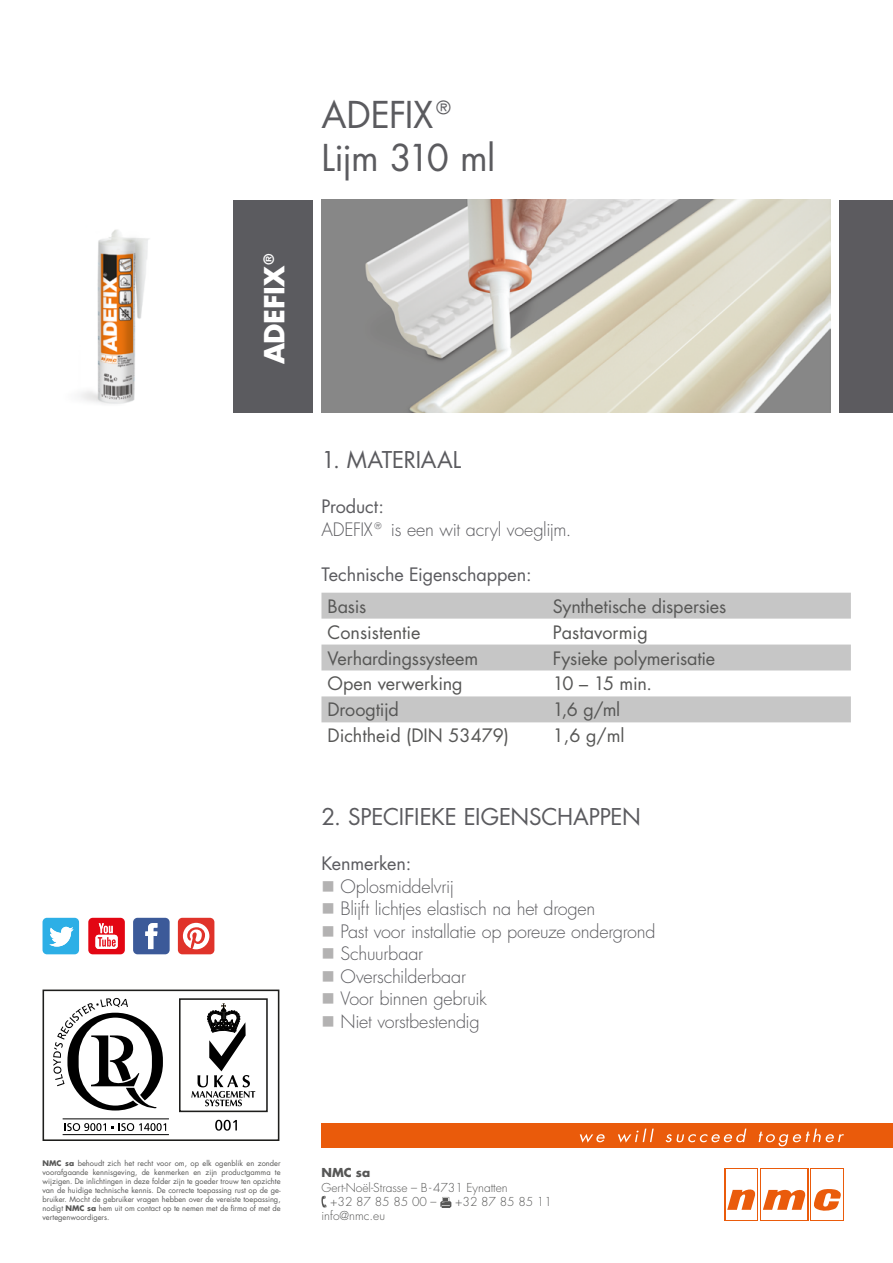
<style>
.page{position:relative;width:893px;height:1263px;background:#fff}
.page>*{position:absolute;margin:0;border:0;box-sizing:border-box;transform-origin:0 0}
.t1{font:36px/43.2px "Futura CE";letter-spacing:-.025em;color:#5b5b5f}
.t2{font:700 27px "Futura CE";letter-spacing:-.015em;color:#fff}
.t3{font:22.5px "Futura CE";letter-spacing:-.01em;color:#5b5b5f}
.t4{font:300 18px "Futura CE";letter-spacing:-.015em;color:#5b5b5f}
.t5{font:18px "Futura CE";letter-spacing:-.005em;color:#575756}
.t6{font:18px "Futura CE";letter-spacing:-.005em;color:#5b5b5f}
.t7{font:300 12px/14.4px "Futura CE";color:#575756}
.t8{font:700 12px "Futura CE";color:#575756}
.t9{font:7.5px/9px "Futura CE";color:#575756;text-align:justify}
.s1{color:#b3b2b2}
.s2{font-weight:700}
</style>
<div class="page">
<div style="left:321px;top:1123px;width:572px;height:25px;background:#ea5b0b"></div>
<svg style="left:725px;top:1168px;width:33px;height:52px"></svg>
<svg style="left:760px;top:1168px;width:48px;height:52px"></svg>
<svg style="left:810px;top:1168px;width:34px;height:52px"></svg>
<div style="left:726px;top:1169px;width:31px;height:50px;background:#fff"></div>
<div style="left:761px;top:1169px;width:46px;height:50px;background:#fff"></div>
<div style="left:811px;top:1169px;width:32px;height:50px;background:#fff"></div>
<svg style="left:727px;top:1189px;width:29px;height:21px"></svg>
<svg style="left:763px;top:1189px;width:43px;height:21px"></svg>
<svg style="left:814px;top:1189px;width:27px;height:22px"></svg>
<svg style="left:580px;top:1134px;width:25px;height:8px"></svg>
<svg style="left:618px;top:1128px;width:36px;height:14px"></svg>
<svg style="left:666px;top:1128px;width:80px;height:14px"></svg>
<svg style="left:759px;top:1128px;width:85px;height:18px"></svg>
<svg style="left:321px;top:1196px;width:5px;height:11px"></svg>
<svg style="left:440px;top:1197px;width:11px;height:10px"></svg>
<svg style="left:43px;top:918px;width:36px;height:36px"></svg>
<svg style="left:133px;top:918px;width:37px;height:36px"></svg>
<svg style="left:88px;top:918px;width:37px;height:36px"></svg>
<div style="left:178px;top:918px;width:36px;height:36px;background:#e0332a;border-radius:4px"></div>
<svg style="left:183px;top:923px;width:26px;height:26px"></svg>
<svg style="left:321px;top:593px;width:530px;height:129px;fill:#c6c6c6"></svg>
<div style="left:234px;top:200px;width:79px;height:212px;background:#5b5b5f"></div>
<img style="left:321px;top:200px;width:509px;height:212px">
<div style="left:839px;top:200px;width:54px;height:212px;background:#5c5b5f"></div>
<img style="left:79px;top:229px;width:70px;height:175px">
<svg style="left:43px;top:989px;width:236px;height:152px"></svg>
<h2 class="t2" style="left:254px;top:364px;width:118px;rotate:-90deg">ADEFIX®</h2>
<h1 class="t1" style="left:321px;top:93px;width:175px">ADEFIX®<br>Lijm 310 ml</h1>
<h3 class="t3" style="left:321px;top:445px;width:141px">1. MATERIAAL</h3>
<h3 class="t6" style="left:321px;top:495px;width:64px">Product:</h3>
<h3 class="t4" style="left:321px;top:517px;width:251px">ADEFIX® is een wit acryl voeglijm.</h3>
<h3 class="t6" style="left:321px;top:563px;width:212px">Technische Eigenschappen:</h3>
<h3 class="t5" style="left:327px;top:594px;width:40px">Basis</h3>
<h3 class="t5" style="left:553px;top:594px;width:175px">Synthetische dispersies</h3>
<h3 class="t5" style="left:327px;top:620px;width:95px">Consistentie</h3>
<h3 class="t5" style="left:553px;top:620px;width:96px">Pastavormig</h3>
<h3 class="t5" style="left:327px;top:646px;width:152px">Verhardingssysteem</h3>
<h3 class="t5" style="left:553px;top:646px;width:164px">Fysieke polymerisatie</h3>
<h3 class="t5" style="left:327px;top:672px;width:137px">Open verwerking</h3>
<h3 class="t5" style="left:553px;top:672px;width:101px">10 – 15 min.</h3>
<h3 class="t5" style="left:327px;top:698px;width:73px">Droogtijd</h3>
<h3 class="t5" style="left:553px;top:698px;width:69px">1,6 g/ml</h3>
<h3 class="t5" style="left:327px;top:724px;width:183px">Dichtheid (DIN 53479)</h3>
<h3 class="t5" style="left:553px;top:724px;width:73px">1,6 g/ml</h3>
<h3 class="t3" style="left:321px;top:803px;width:321px">2. SPECIFIEKE EIGENSCHAPPEN</h3>
<h3 class="t6" style="left:321px;top:852px;width:91px">Kenmerken:</h3>
<h3 class="t4" style="left:321px;top:874px;width:134px"><span class="s1">■</span> Oplosmiddelvrij</h3>
<h3 class="t4" style="left:321px;top:897px;width:275px"><span class="s1">■</span> Blijft lichtjes elastisch na het drogen</h3>
<h3 class="t4" style="left:321px;top:919px;width:336px"><span class="s1">■</span> Past voor installatie op poreuze ondergrond</h3>
<h3 class="t4" style="left:321px;top:942px;width:103px"><span class="s1">■</span> Schuurbaar</h3>
<h3 class="t4" style="left:321px;top:964px;width:146px"><span class="s1">■</span> Overschilderbaar</h3>
<h3 class="t4" style="left:321px;top:987px;width:167px"><span class="s1">■</span> Voor binnen gebruik</h3>
<h3 class="t4" style="left:321px;top:1009px;width:160px"><span class="s1">■</span> Niet vorstbestendig</h3>
<p class="t9" style="left:43px;top:1159px;width:240px"><span class="s2">NMC sa</span> behoudt zich het recht voor om, op elk ogenblik en zonder voorafgaande kennisgeving, de kenmerken en zijn productgamma te wijzigen. De inlichtingen in deze folder zijn te goeder trouw ten opzichte van de huidige technische kennis. De correcte toepassing rust op de ge&shy;bruiker. Mocht de gebruiker vragen hebben over de vereiste toepassing, nodigt <span class="s2">NMC sa</span> hem uit om contact op te nemen met de firma of met de vertegenwoordigers.</p>
<h3 class="t8" style="left:321px;top:1164px;width:50px">NMC sa</h3>
<h3 class="t7" style="left:330px;top:1180px;width:179px;text-indent:-9px">Gert-Noël-Strasse – B-4731 Eynatten +32 87 85 85 00 –</h3>
<h3 class="t7" style="left:455px;top:1194px;width:98px">+32 87 85 85 11</h3>
<h3 class="t7" style="left:321px;top:1209px;width:65px">info@nmc.eu</h3>
</div>
